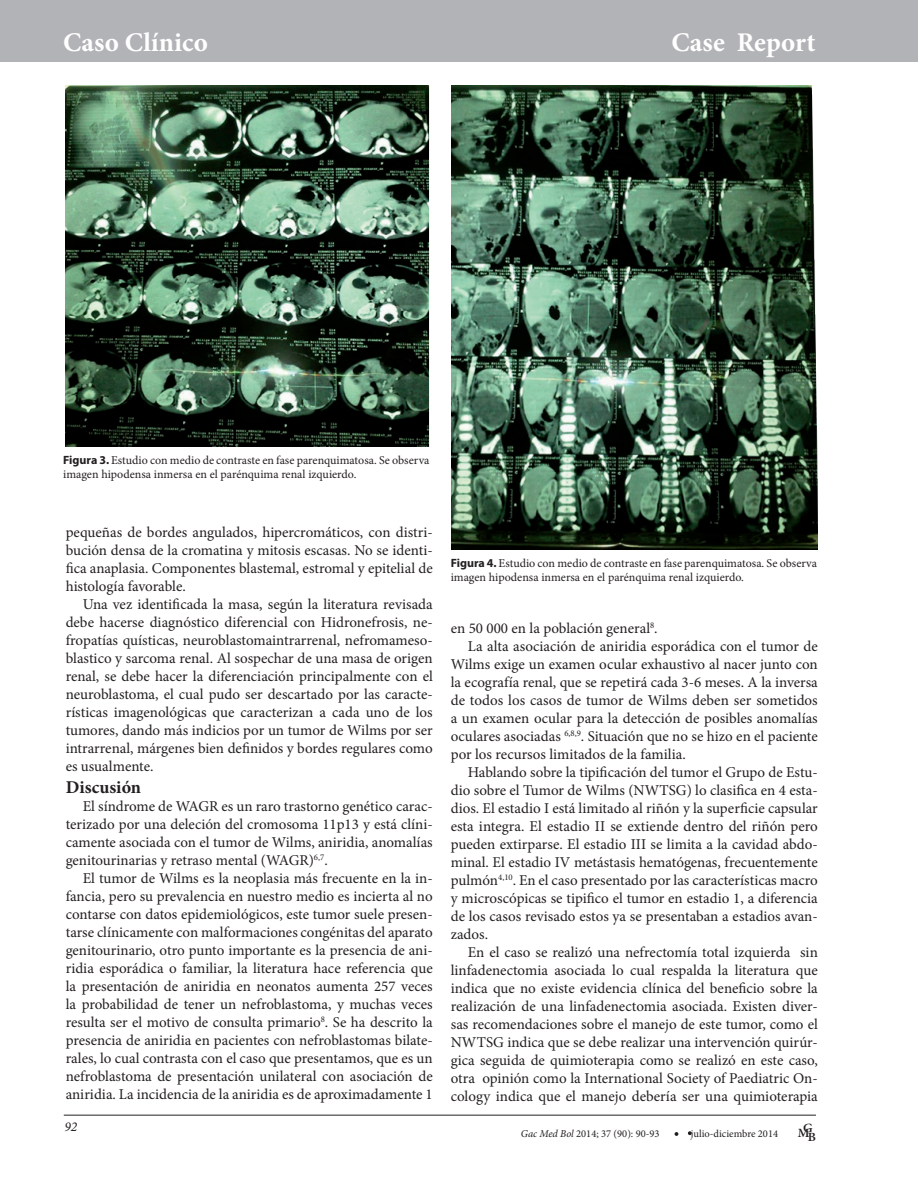
<style>
.page{position:relative;width:918px;height:1188px;background:#fff}
.page>*{position:absolute;margin:0;border:0;box-sizing:border-box;transform-origin:0 0}
.t1{font:700 27px "Minion Pro";letter-spacing:.005em;color:#fff}
.t2{font:700 18px "Minion Pro";color:#231f20}
.t3{font:15px/18px "Minion Pro";letter-spacing:-.005em;color:#231f20;text-align:justify}
.t4{font:italic 13.5px "Minion Pro";color:#231f20}
.t5{font:600 12.6px "Minion Pro";color:#231f20;scale:1.05 1}
.t6{font:12px/14.4px "Minion Pro";letter-spacing:-.005em;color:#231f20}
.t7{font:10.5px "Minion Pro";color:#231f20}
.s1{font-family:"Myriad Pro";font-weight:700}
.s2{font-style:italic}
</style>
<div class="page">
<div style="left:0;top:1px;width:918px;height:61px;background:#b2b3b7"></div>
<hr style="left:64px;top:1115px;width:752px;height:1px;background:#231f20">
<svg style="left:675px;top:1132px;width:3px;height:4px"></svg>
<svg style="left:688px;top:1131px;width:4px;height:4px"></svg>
<img style="left:65px;top:86px;width:365px;height:361px">
<img style="left:451px;top:86px;width:367px;height:463px">
<h1 class="t1" style="left:63px;top:23px;width:146px">Caso Clínico</h1>
<h1 class="t1" style="left:671px;top:23px;width:146px">Case Report</h1>
<p class="t6" style="left:63px;top:453px;width:368px"><span class="s1">Figura 3.</span> Estudio con medio de contraste en fase parenquimatosa. Se observa imagen hipodensa inmersa en el parénquima renal izquierdo.</p>
<p class="t3" style="left:66px;top:523px;width:369px">pequeñas de bordes angulados, hipercromáticos, con distri&shy;bución densa de la cromatina y mitosis escasas. No se identi&shy;fica anaplasia. Componentes blastemal, estromal y epitelial de histología favorable.</p>
<p class="t3" style="left:66px;top:595px;width:369px;text-indent:17px">Una vez identificada la masa, según la literatura revisada debe hacerse diagnóstico diferencial con Hidronefrosis, ne&shy;fropatías quísticas, neuroblastomaintrarrenal, nefromameso&shy;blastico y sarcoma renal. Al sospechar de una masa de origen renal, se debe hacer la diferenciación principalmente con el neuroblastoma, el cual pudo ser descartado por las caracte&shy;rísticas imagenológicas que caracterizan a cada uno de los tumores, dando más indicios por un tumor de Wilms por ser intrarrenal, márgenes bien definidos y bordes regulares como es usualmente.</p>
<p class="t2" style="left:66px;top:774px;width:77px">Discusión</p>
<p class="t3" style="left:66px;top:797px;width:369px;text-indent:17px">El síndrome de WAGR es un raro trastorno genético carac&shy;terizado por una deleción del cromosoma 11p13 y está clíni&shy;camente asociada con el tumor de Wilms, aniridia, anomalías genitourinarias y retraso mental (WAGR)<sup>6,7</sup>.</p>
<p class="t3" style="left:66px;top:869px;width:369px;text-indent:17px">El tumor de Wilms es la neoplasia más frecuente en la in&shy;fancia, pero su prevalencia en nuestro medio es incierta al no contarse con datos epidemiológicos, este tumor suele presen&shy;tarse clínicamente con malformaciones congénitas del aparato genitourinario, otro punto importante es la presencia de ani&shy;ridia esporádica o familiar, la literatura hace referencia que la presentación de aniridia en neonatos aumenta 257 veces la probabilidad de tener un nefroblastoma, y muchas veces resulta ser el motivo de consulta primario<sup>8</sup>. Se ha descrito la presencia de aniridia en pacientes con nefroblastomas bilate&shy;rales, lo cual contrasta con el caso que presentamos, que es un nefroblastoma de presentación unilateral con asociación de aniridia. La incidencia de la aniridia es de aproximadamente 1</p>
<p class="t6" style="left:451px;top:556px;width:368px"><span class="s1">Figura 4.</span> Estudio con medio de contraste en fase parenquimatosa. Se observa imagen hipodensa inmersa en el parénquima renal izquierdo.</p>
<p class="t3" style="left:451px;top:620px;width:208px">en 50 000 en la población general<sup>8</sup>.</p>
<p class="t3" style="left:451px;top:638px;width:369px;text-indent:17px">La alta asociación de aniridia esporádica con el tumor de Wilms exige un examen ocular exhaustivo al nacer junto con la ecografía renal, que se repetirá cada 3-6 meses. A la inversa de todos los casos de tumor de Wilms deben ser sometidos a un examen ocular para la detección de posibles anomalías oculares asociadas <sup>6,8,9</sup>. Situación que no se hizo en el paciente por los recursos limitados de la familia.</p>
<p class="t3" style="left:451px;top:764px;width:369px;text-indent:17px">Hablando sobre la tipificación del tumor el Grupo de Estu&shy;dio sobre el Tumor de Wilms (NWTSG) lo clasifica en 4 esta&shy;dios. El estadio I está limitado al riñón y la superficie capsular esta integra. El estadio II se extiende dentro del riñón pero pueden extirparse. El estadio III se limita a la cavidad abdo&shy;minal. El estadio IV metástasis hematógenas, frecuentemente pulmón<sup>4,10</sup>. En el caso presentado por las características macro y microscópicas se tipifico el tumor en estadio 1, a diferencia de los casos revisado estos ya se presentaban a estadios avan&shy;zados.</p>
<p class="t3" style="left:451px;top:944px;width:369px;text-indent:17px">En el caso se realizó una nefrectomía total izquierda sin linfadenectomia asociada lo cual respalda la literatura que indica que no existe evidencia clínica del beneficio sobre la realización de una linfadenectomia asociada. Existen diver&shy;sas recomendaciones sobre el manejo de este tumor, como el NWTSG indica que se debe realizar una intervención quirúr&shy;gica seguida de quimioterapia como se realizó en este caso, otra opinión como la International Society of Paediatric On&shy;cology indica que el manejo debería ser una quimioterapia</p>
<p class="t4" style="left:64px;top:1118px;width:14px">92</p>
<p class="t5" style="left:798px;top:1122px;width:16px">MG</p>
<p class="t7" style="left:521px;top:1127px;width:140px"><span class="s2">Gac Med Bol</span> 2014; 37 (90): 90-93</p>
<p class="t7" style="left:691px;top:1126px;width:89px">julio-diciembre 2014</p>
<p class="t5" style="left:808px;top:1129px;width:9px">B</p>
</div>
